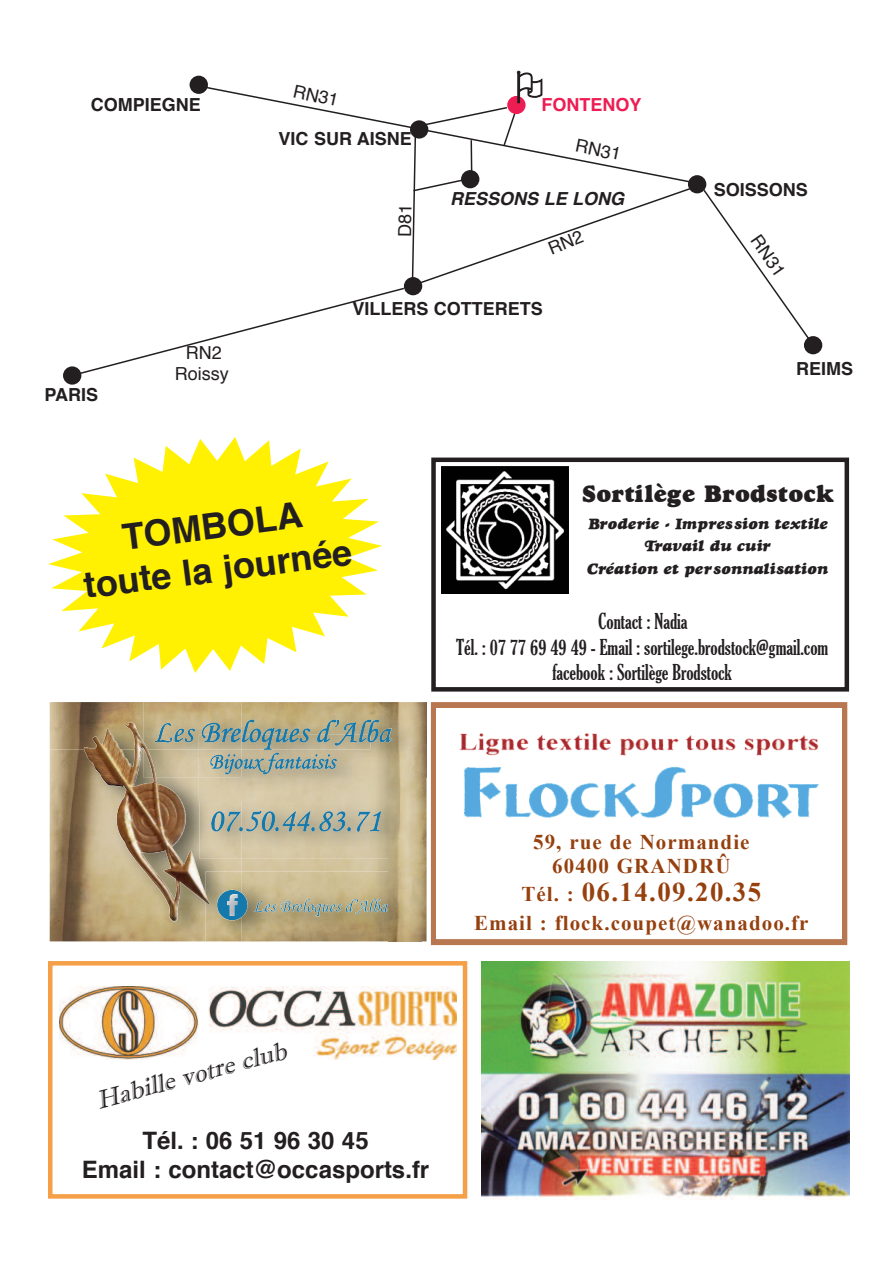
<style>
.page{position:relative;width:893px;height:1263px;background:#fff}
.page>*{position:absolute;margin:0;border:0;box-sizing:border-box;transform-origin:0 0}
.t1{font:700 36px/43.2px "Helvetica";color:#231f20;text-align:center}
.t2{font:700 27px "Times New Roman";letter-spacing:.05em;color:#96400e}
.t3{font:italic 25.5px "Imprint MT Shadow";color:#231f20}
.t4{font:700 24px/28.8px "Helvetica";color:#231f20;text-align:center}
.t5{font:700 24px "Goudy Black SSK";color:#231f20}
.t6{font:extra-condensed 21px/25.2px "Gloucester";color:#231f20;text-align:center}
.t7{font:700 21px/24px "Times New Roman";letter-spacing:.05em;color:#96400e;text-align:center}
.t8{font:700 18px "Helvetica";color:#231f20}
.t9{font:18px/21.6px "Helvetica";color:#231f20;text-align:center}
.t10{font:italic 700 18px "Helvetica";color:#231f20}
.t11{font:700 18px "Helvetica";color:#ed1d54}
.t12{font:italic 700 15px/22.5px "Goudy Black SSK";color:#231f20;text-align:center}
.s1{font-size:21px}
</style>
<div class="page">
<div style="left:48px;top:961px;width:419px;height:238px;border:4px solid #f59f46"></div>
<svg style="left:431px;top:702px;width:416px;height:243px;background:#bc805d"></svg>
<img style="left:437px;top:708px;width:404px;height:231px">
<svg style="left:48px;top:437px;width:334px;height:236px;fill:#fff101"></svg>
<img style="left:481px;top:961px;width:368px;height:238px">
<svg style="left:49px;top:702px;width:377px;height:240px;background:#b4a079"></svg>
<img style="left:84px;top:722px;width:125px;height:175px">
<svg style="left:242px;top:890px;width:5px;height:21px"></svg>
<svg style="left:254px;top:899px;width:134px;height:12px;background:#a5aa92"></svg>
<img style="left:50px;top:737px;width:152px;height:12px">
<img style="left:155px;top:723px;width:17px;height:20px">
<img style="left:174px;top:728px;width:21px;height:14px">
<img style="left:389px;top:702px;width:38px;height:239px">
<img style="left:199px;top:765px;width:43px;height:36px">
<img style="left:200px;top:793px;width:42px;height:8px">
<img style="left:143px;top:749px;width:56px;height:28px">
<img style="left:200px;top:823px;width:42px;height:36px">
<img style="left:206px;top:889px;width:36px;height:52px">
<img style="left:227px;top:831px;width:14px;height:1px">
<svg style="left:206px;top:894px;width:3px;height:10px"></svg>
<img style="left:227px;top:894px;width:10px;height:22px">
<img style="left:50px;top:897px;width:156px;height:44px">
<img style="left:242px;top:774px;width:129px;height:3px">
<img style="left:371px;top:749px;width:55px;height:28px">
<svg style="left:202px;top:720px;width:190px;height:54px;background:#a1a996"></svg>
<img style="left:242px;top:911px;width:147px;height:30px">
<svg style="left:211px;top:811px;width:31px;height:20px"></svg>
<img style="left:389px;top:793px;width:25px;height:66px">
<img style="left:389px;top:871px;width:33px;height:70px">
<img style="left:242px;top:777px;width:147px;height:94px">
<div style="left:465px;top:834px;width:353px;height:105px;background:#fff"></div>
<svg style="left:702px;top:188px;width:108px;height:154px"></svg>
<div style="left:63px;top:366px;width:18px;height:19px;background:#231f20;border-radius:50%"></div>
<div style="left:688px;top:175px;width:18px;height:18px;background:#231f20;border-radius:50%"></div>
<div style="left:804px;top:336px;width:18px;height:18px;background:#231f20;border-radius:50%"></div>
<img style="left:60px;top:986px;width:396px;height:73px">
<div style="left:431px;top:458px;width:418px;height:234px;border:4px solid #231f20"></div>
<img style="left:441px;top:466px;width:128px;height:128px">
<svg style="left:77px;top:75px;width:615px;height:301px"></svg>
<p class="t8" style="left:91px;top:97px;width:111px">COMPIEGNE</p>
<p class="t8" style="left:45px;top:387px;width:55px">PARIS</p>
<p class="t9" style="left:175px;top:343px;width:55px">RN2<br>Roissy</p>
<p class="t9" style="left:295px;top:82px;width:48px;rotate:12deg">RN31</p>
<p class="t8" style="left:279px;top:131px;width:135px">VIC SUR AISNE</p>
<p class="t11" style="left:541px;top:97px;width:101px">FONTENOY</p>
<p class="t9" style="left:577px;top:136px;width:48px;rotate:11deg">RN31</p>
<p class="t10" style="left:450px;top:191px;width:176px">RESSONS LE LONG</p>
<p class="t8" style="left:352px;top:302px;width:192px">VILLERS COTTERETS</p>
<p class="t8" style="left:714px;top:182px;width:96px">SOISSONS</p>
<p class="t9" style="left:763px;top:231px;width:48px;rotate:55deg">RN31</p>
<p class="t8" style="left:796px;top:361px;width:58px">REIMS</p>
<h1 class="t1" style="left:76px;top:524px;width:271px;rotate:-7deg">TOMBOLA toute la journée</h1>
<p class="t5" style="left:582px;top:478px;width:254px">Sortilège Brodstock</p>
<p class="t12" style="left:588px;top:512px;width:242px">Broderie - Impression textile<br>Travail du cuir<br>Création et personnalisation</p>
<p class="t6" style="left:456px;top:609px;width:374px">Contact : Nadia<br>Tél. : 07 77 69 49 49 - Email : sortilege.brodstock@gmail.com facebook : Sortilège Brodstock</p>
<p class="t3" style="left:93px;top:1085px;width:197px;rotate:-15deg">Habille votre club</p>
<p class="t4" style="left:82px;top:1128px;width:349px">Tél. : 06 51 96 30 45<br>Email : contact@occasports.fr</p>
<p class="t7" style="left:533px;top:829px;width:218px">59, rue de Normandie<br>60400 GRANDRÛ</p>
<p class="t2" style="left:521px;top:877px;width:241px"><span class="s1">Tél. :</span> 06.14.09.20.35</p>
<p class="t7" style="left:474px;top:910px;width:336px">Email : flock.coupet@wanadoo.fr</p>
</div>
